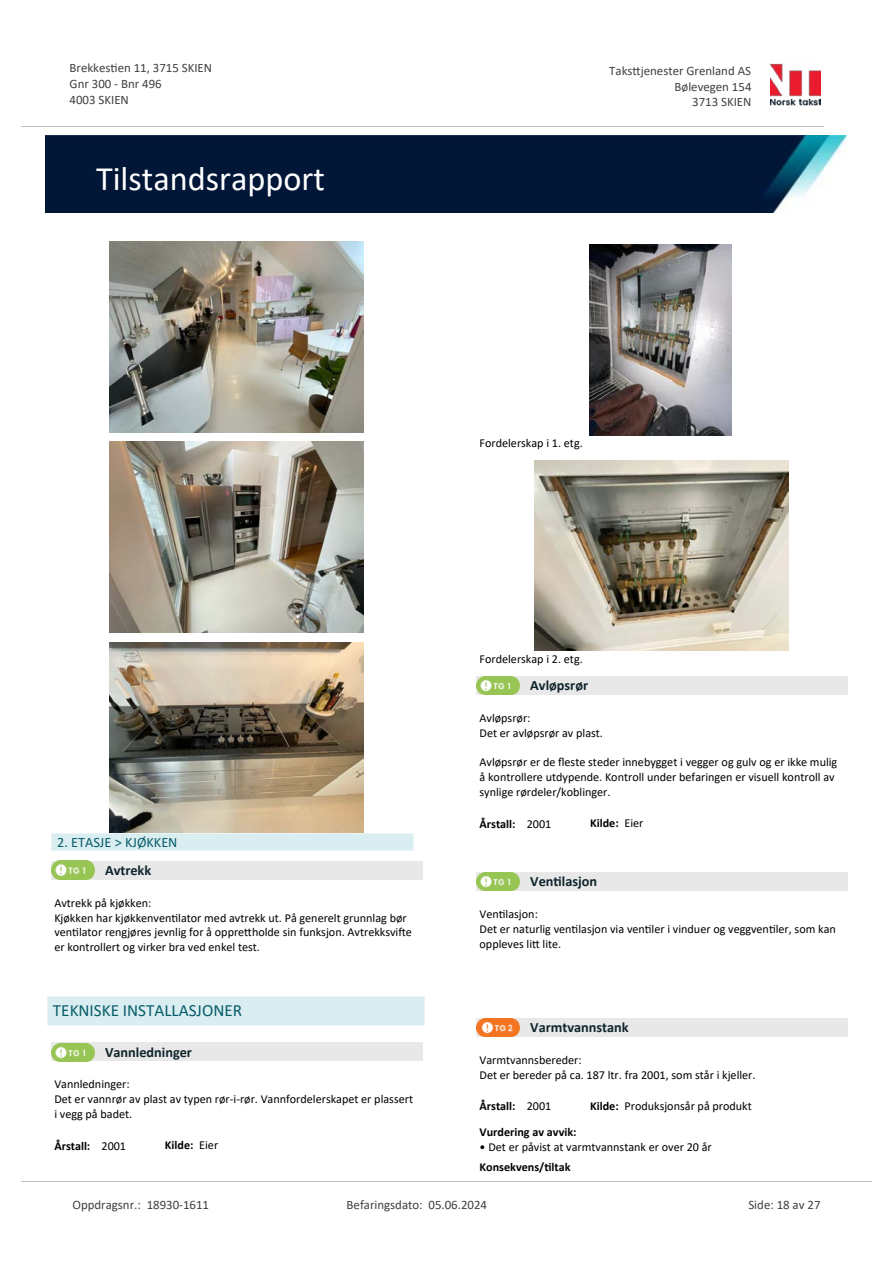
<style>
.page{position:relative;width:893px;height:1263px;background:#fff}
.page>*{position:absolute;margin:0;border:0;box-sizing:border-box;transform-origin:0 0}
.t1{font:34.35px "Calibri";color:#fff}
.t2{font:17.1px "Calibri";color:#065c69}
.t3{font:700 14.25px "Calibri";color:#0f252c}
.t4{font:14.25px "Calibri";color:#065c69}
.t5{font:12.9px/15.8px "Calibri";color:#404040}
.t6{font:12.15px/14.9px "Calibri";color:#000}
.t7{font:700 12.15px "Calibri";color:#000}
.s1{font-weight:400}
.s2{font-weight:700}
</style>
<div class="page">
<img style="left:109px;top:241px;width:254px;height:191px">
<img style="left:109px;top:442px;width:254px;height:191px">
<img style="left:109px;top:642px;width:254px;height:191px">
<div style="left:51px;top:861px;width:372px;height:18px;background:#e8e8e8"></div>
<img style="left:51px;top:861px;width:43px;height:18px">
<div style="left:51px;top:833px;width:363px;height:17px;background:#daeef2"></div>
<svg style="left:51px;top:834px;width:1px;height:16px"></svg>
<hr style="left:51px;top:833px;width:363px;height:1px;background:#eaf5f7">
<hr style="left:51px;top:850px;width:363px;height:1px;background:#eaf5f7">
<div style="left:47px;top:996px;width:377px;height:29px;background:#daeef2"></div>
<svg style="left:47px;top:997px;width:1px;height:28px"></svg>
<svg style="left:424px;top:996px;width:1px;height:29px"></svg>
<hr style="left:47px;top:996px;width:377px;height:1px;background:#eaf5f7">
<hr style="left:47px;top:1025px;width:377px;height:1px;background:#eaf5f7">
<div style="left:51px;top:1042px;width:372px;height:19px;background:#e8e8e8"></div>
<img style="left:51px;top:1043px;width:43px;height:18px">
<img style="left:589px;top:245px;width:143px;height:190px">
<img style="left:534px;top:460px;width:254px;height:191px">
<div style="left:477px;top:676px;width:371px;height:19px;background:#e8e8e8"></div>
<img style="left:477px;top:676px;width:42px;height:19px">
<div style="left:477px;top:872px;width:371px;height:19px;background:#e8e8e8"></div>
<svg style="left:482px;top:872px;width:38px;height:14px"></svg>
<img style="left:477px;top:873px;width:42px;height:18px">
<div style="left:477px;top:1018px;width:371px;height:19px;background:#e8e8e8"></div>
<svg style="left:481px;top:1023px;width:39px;height:14px"></svg>
<img style="left:477px;top:1018px;width:42px;height:18px">
<img style="left:770px;top:63px;width:51px;height:43px">
<hr style="left:21px;top:127px;width:802px;height:1px;background:#c0c0c0">
<img style="left:46px;top:135px;width:800px;height:78px">
<hr style="left:21px;top:1181px;width:851px;height:1px;background:#c0c0c0">
<p class="t5" style="left:70px;top:60px;width:144px">Brekkes琀椀en 11, 3715 SKIEN<br>Gnr 300 - Bnr 496<br>4003 SKIEN</p>
<p class="t5" style="left:609px;top:63px;width:143px">Taks琀琀jenester Grenland AS</p>
<p class="t5" style="left:675px;top:78px;width:78px">Bølevegen 154</p>
<p class="t5" style="left:692px;top:94px;width:61px">3713 SKIEN</p>
<h1 class="t1" style="left:96px;top:155px;width:230px">Tilstandsrapport</h1>
<p class="t6" style="left:480px;top:436px;width:105px">Fordelerskap i 1. etg.</p>
<p class="t4" style="left:57px;top:832px;width:122px">2. ETASJE &gt; KJØKKEN</p>
<p class="t3" style="left:105px;top:860px;width:48px">Avtrekk</p>
<p class="t6" style="left:54px;top:895px;width:359px">Avtrekk på kjøkken:<br>Kjøkken har kjøkkenven琀椀lator med avtrekk ut. På generelt grunnlag bør ven琀椀lator rengjøres jevnlig for å oppre琀琀holde sin funksjon. Avtrekksvi昀琀e er kontrollert og virker bra ved enkel test.</p>
<h2 class="t2" style="left:53px;top:999px;width:191px">TEKNISKE INSTALLASJONER</h2>
<p class="t3" style="left:105px;top:1042px;width:88px">Vannledninger</p>
<p class="t6" style="left:54px;top:1077px;width:360px">Vannledninger:<br>Det er vannrør av plast av typen rør-i-rør. Vannfordelerskapet er plassert i vegg på badet.</p>
<p class="t7" style="left:54px;top:1137px;width:73px">Årstall: <span class="s1">2001</span></p>
<p class="t7" style="left:165px;top:1136px;width:55px">Kilde: <span class="s1">Eier</span></p>
<p class="t6" style="left:480px;top:651px;width:105px">Fordelerskap i 2. etg.</p>
<p class="t3" style="left:530px;top:675px;width:59px">Avløpsrør</p>
<p class="t6" style="left:480px;top:710px;width:125px">Avløpsrør:<br>Det er avløpsrør av plast.</p>
<p class="t6" style="left:480px;top:755px;width:359px">Avløpsrør er de 昀氀este steder innebygget i vegger og gulv og er ikke mulig å kontrollere utdypende. Kontroll under befaringen er visuell kontroll av synlige rørdeler/koblinger.</p>
<p class="t7" style="left:480px;top:815px;width:73px">Årstall: <span class="s1">2001</span></p>
<p class="t7" style="left:590px;top:814px;width:55px">Kilde: <span class="s1">Eier</span></p>
<p class="t3" style="left:530px;top:872px;width:68px">Ven琀椀lasjon</p>
<p class="t6" style="left:480px;top:906px;width:358px">Ven琀椀lasjon:<br>Det er naturlig ven琀椀lasjon via ven琀椀ler i vinduer og veggven琀椀ler, som kan oppleves li琀琀 lite.</p>
<p class="t3" style="left:530px;top:1017px;width:100px">Varmtvannstank</p>
<p class="t6" style="left:480px;top:1052px;width:277px">Varmtvannsbereder:<br>Det er bereder på ca. 187 ltr. fra 2001, som står i kjeller.</p>
<p class="t7" style="left:480px;top:1098px;width:73px">Årstall: <span class="s1">2001</span></p>
<p class="t6" style="left:590px;top:1098px;width:163px"><span class="s2">Kilde:</span> Produksjonsår på produkt</p>
<p class="t7" style="left:480px;top:1123px;width:98px">Vurdering av avvik:</p>
<p class="t6" style="left:480px;top:1139px;width:234px">• Det er påvist at varmtvannstank er over 20 år</p>
<p class="t7" style="left:480px;top:1159px;width:92px">Konsekvens/琀椀ltak</p>
<p class="t5" style="left:72px;top:1197px;width:138px">Oppdragsnr.: 18930-1611</p>
<p class="t5" style="left:347px;top:1197px;width:142px">Befaringsdato: 05.06.2024</p>
<p class="t5" style="left:748px;top:1197px;width:74px">Side: 18 av 27</p>
</div>
